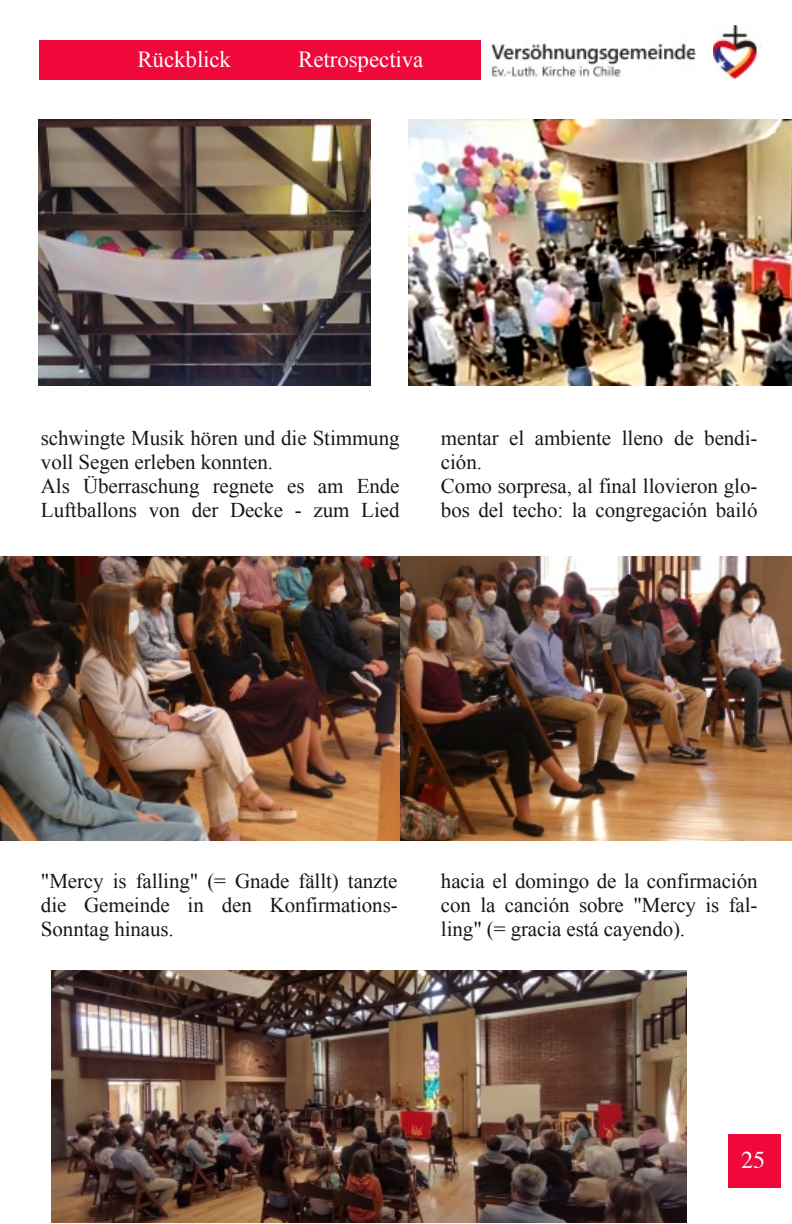
<style>
.page{position:relative;width:792px;height:1224px;background:#fff}
.page>*{position:absolute;margin:0;border:0;box-sizing:border-box;transform-origin:0 0}
.t1{font:24px "Times";color:#fff}
.t2{font:23px "Times New Roman";letter-spacing:-.005em;color:#fff}
.t3{font:21px/24px "Times New Roman";letter-spacing:-.005em;color:#181715}
</style>
<div class="page">
<div style="left:728px;top:1134px;width:52px;height:54px;background:#f0083a"></div>
<div style="left:40px;top:40px;width:441px;height:39px;background:#f0083a"></div>
<img style="left:491px;top:43px;width:205px;height:34px">
<img style="left:714px;top:25px;width:44px;height:53px">
<img style="left:39px;top:120px;width:331px;height:266px">
<img style="left:51px;top:970px;width:636px;height:253px">
<img style="left:400px;top:557px;width:392px;height:284px">
<img style="left:0;top:557px;width:400px;height:284px">
<img style="left:408px;top:119px;width:383px;height:267px">
<p class="t2" style="left:137px;top:47px;width:95px">Rückblick</p>
<p class="t2" style="left:298px;top:47px;width:127px">Retrospectiva</p>
<p class="t3" style="left:41px;top:426px;width:360px">schwingte Musik hören und die Stimmung voll Segen erleben konnten.<br>Als Überraschung regnete es am Ende Luftballons von der Decke - zum Lied</p>
<p class="t3" style="left:441px;top:426px;width:318px">mentar el ambiente lleno de bendi&shy;ción.<br>Como sorpresa, al final llovieron glo&shy;bos del techo: la congregación bailó</p>
<p class="t3" style="left:41px;top:869px;width:358px;text-align:justify">"Mercy is falling" (= Gnade fällt) tanzte die Gemeinde in den Konfirmations-Sonntag hinaus.</p>
<p class="t3" style="left:441px;top:869px;width:318px;text-align:justify">hacia el domingo de la confirmación con la canción sobre "Mercy is fal&shy;ling" (= gracia está cayendo).</p>
<p class="t1" style="left:741px;top:1150px;width:25px">25</p>
</div>
